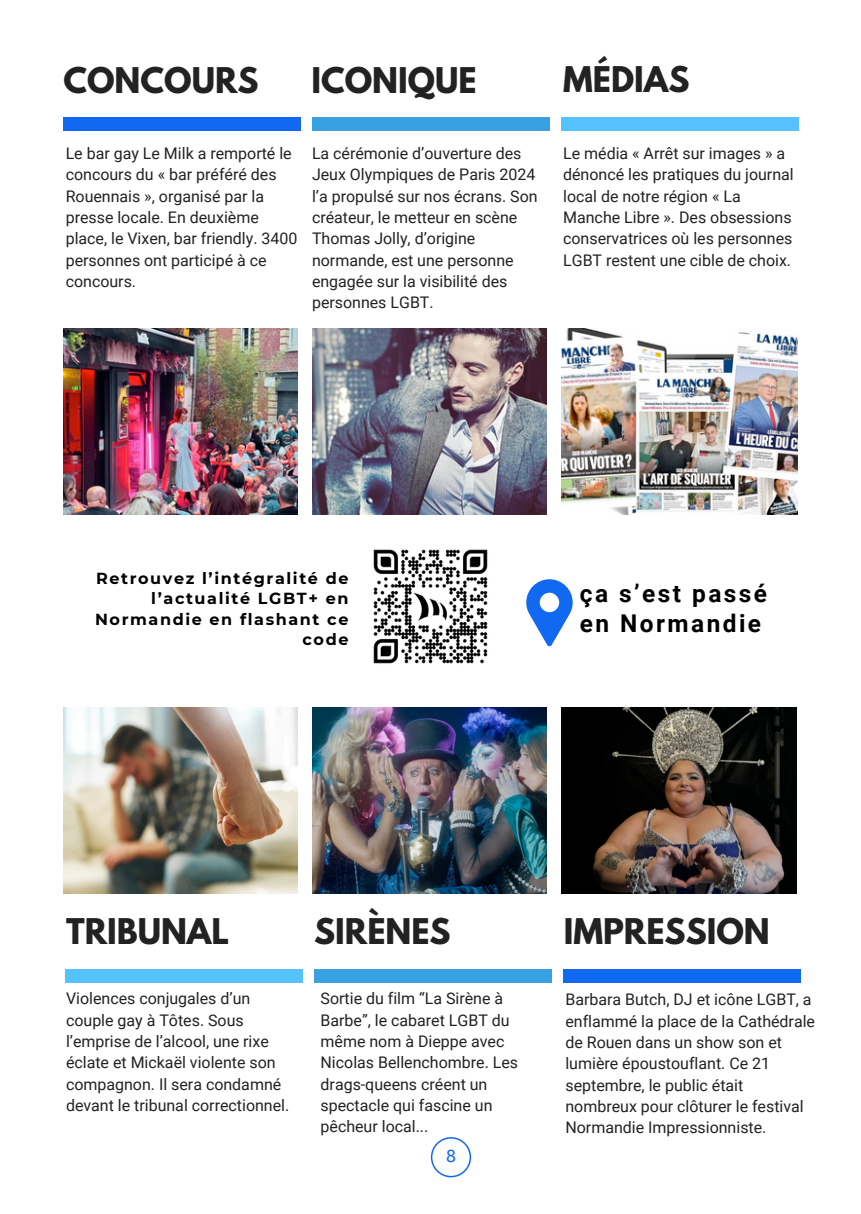
<style>
.page{position:relative;width:861px;height:1214px;background:#fff}
.page>*{position:absolute;margin:0;border:0;box-sizing:border-box;transform-origin:0 0}
.t1{font:700 31.4px "League Spartan";color:#222}
.t2{font:700 24.4px/30px "Roboto";letter-spacing:.1em;color:#000}
.t3{font:18px "Fira Sans";color:#1169f1}
.t4{font:16px/21.4px "Roboto";color:#222}
.t5{font:700 16px/20px "Montserrat";letter-spacing:.1em;color:#000;text-align:right}
</style>
<div class="page">
<img style="left:64px;top:328px;width:234px;height:186px">
<img style="left:313px;top:328px;width:234px;height:186px">
<img style="left:562px;top:328px;width:235px;height:186px">
<div style="left:64px;top:117px;width:237px;height:14px;background:#1169f1"></div>
<div style="left:312px;top:117px;width:237px;height:14px;background:#37a1e2"></div>
<div style="left:562px;top:117px;width:237px;height:14px;background:#55c2ff"></div>
<div style="left:66px;top:969px;width:237px;height:13px;background:#55c2ff"></div>
<div style="left:314px;top:969px;width:238px;height:13px;background:#37a1e2"></div>
<div style="left:564px;top:969px;width:237px;height:13px;background:#1169f1"></div>
<img style="left:312px;top:707px;width:234px;height:186px">
<img style="left:561px;top:707px;width:236px;height:186px">
<img style="left:63px;top:707px;width:234px;height:186px">
<svg style="left:526px;top:579px;width:47px;height:67px"></svg>
<img style="left:373px;top:549px;width:115px;height:115px">
<svg style="left:431px;top:1137px;width:40px;height:40px"></svg>
<h1 class="t1" style="left:64px;top:65px;width:197px">CONCOURS</h1>
<p class="t1" style="left:311px;top:65px;width:167px">ICONIQUE</p>
<p class="t1" style="left:563px;top:64px;width:128px">MÉDIAS</p>
<h1 class="t4" style="left:66px;top:143px;width:233px">Le bar gay Le Milk a remporté le concours du « bar préféré des<br>Rouennais », organisé par la presse locale. En deuxième place, le Vixen, bar friendly. 3400 personnes ont participé à ce concours.</h1>
<p class="t4" style="left:312px;top:143px;width:227px">La cérémonie d’ouverture des<br>Jeux Olympiques de Paris 2024 l’a propulsé sur nos écrans. Son créateur, le metteur en scène<br>Thomas Jolly, d’origine normande, est une personne engagée sur la visibilité des personnes LGBT.</p>
<p class="t4" style="left:563px;top:143px;width:232px">Le média « Arrêt sur images » a dénoncé les pratiques du journal local de notre région « La<br>Manche Libre ». Des obsessions conservatrices où les personnes<br>LGBT restent une cible de choix.</p>
<h1 class="t5" style="left:95px;top:569px;width:255px">Retrouvez l’intégralité de l’actualité LGBT+ en<br>Normandie en flashant ce code</h1>
<h3 class="t1" style="left:66px;top:915px;width:165px">TRIBUNAL</h3>
<p class="t1" style="left:314px;top:915px;width:138px">SIRÈNES</p>
<h1 class="t2" style="left:580px;top:579px;width:189px">ça s’est passé en Normandie</h1>
<p class="t1" style="left:564px;top:915px;width:208px">IMPRESSION</p>
<p class="t4" style="left:66px;top:988px;width:225px">Violences conjugales d’un couple gay à Tôtes. Sous l’emprise de l’alcool, une rixe éclate et Mickaël violente son compagnon. Il sera condamné devant le tribunal correctionnel.</p>
<h2 class="t4" style="left:321px;top:988px;width:199px">Sortie du film “La Sirène à<br>Barbe”, le cabaret LGBT du même nom à Dieppe avec<br>Nicolas Bellenchombre. Les drags-queens créent un spectacle qui fascine un pêcheur local...</h2>
<h1 class="t4" style="left:565px;top:989px;width:251px">Barbara Butch, DJ et icône LGBT, a enflammé la place de la Cathédrale de Rouen dans un show son et lumière époustouflant. Ce 21 septembre, le public était nombreux pour clôturer le festival<br>Normandie Impressionniste.</h1>
<p class="t3" style="left:446px;top:1144px;width:11px">8</p>
</div>
